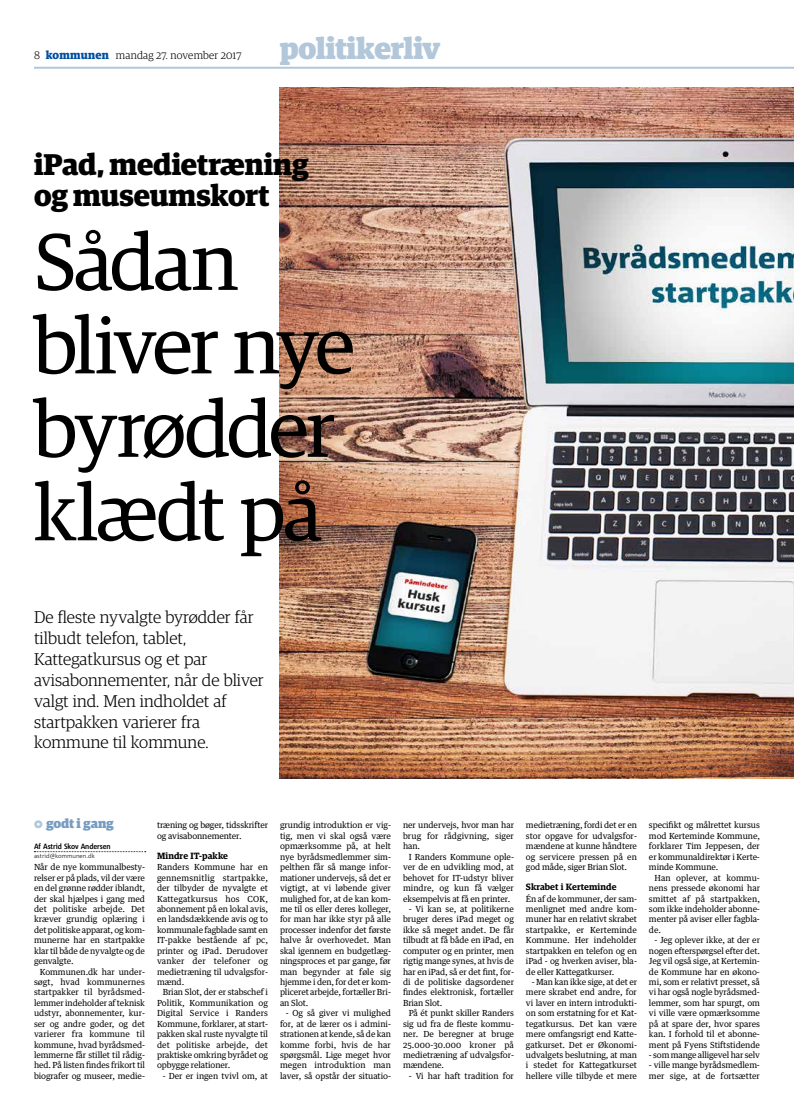
<style>
.page{position:relative;width:794px;height:1120px;background:#fff}
.page>*{position:absolute;margin:0;border:0;box-sizing:border-box;transform-origin:0 0}
.t1{font:80px/83.4px "Guardian Egyp";letter-spacing:-.025em;color:#000}
.t2{font:700 30px/31.3px "Guardian Egyp";letter-spacing:-.01em;color:#000}
.t3{font:900 30px "Guardian Egyp";letter-spacing:-.01em;color:#b2c8da}
.t4{font:300 17px/20.9px "Guardian Egyp";color:#000}
.t5{font:900 13px "Guardian Egyp";letter-spacing:-.01em;color:#779cc1}
.t6{font:300 11px "Guardian Egyp";letter-spacing:.02em;color:#000}
.t7{font:600 9.1px "Guardian Egyp";letter-spacing:.01em;color:#000}
.t8{font:8.4px/10.4px "Guardian Text Egyp 2";letter-spacing:-.01em;color:#000;text-align:justify}
.t9{font:700 7.6px "Corpid C1 s S Cd";letter-spacing:-.01em;color:#000}
.t10{font:300 6px "Corpid C1 s";letter-spacing:.01em;color:#000}
.s1{font-weight:700;font-size:11.5px;color:#004f9f}
</style>
<div class="page">
<hr style="left:34px;top:67px;width:760px;height:2px;background:#b2c8da">
<img style="left:280px;top:88px;width:514px;height:690px">
<svg style="left:34px;top:851px;width:112px;height:1px"></svg>
<h3 class="t6" style="left:34px;top:48px;width:209px">8 <span class="s1">kommunen</span> mandag 27. november 2017</h3>
<h2 class="t3" style="left:280px;top:25px;width:162px">politikerliv</h2>
<h2 class="t2" style="left:34px;top:146px;width:276px">iPad, medietræning og museumskort</h2>
<h1 class="t1" style="left:34px;top:215px;width:322px">Sådan bliver nye byrødder klædt på</h1>
<h3 class="t4" style="left:34px;top:606px;width:231px">De fleste nyvalgte byrødder får tilbudt telefon, tablet,<br>Kattegatkursus og et par avisabonnementer, når de bliver valgt ind. Men indholdet af startpakken varierer fra kommune til kommune.</h3>
<h3 class="t5" style="left:46px;top:813px;width:69px">godt i gang</h3>
<p class="t9" style="left:34px;top:842px;width:78px">Af Astrid Skov Andersen</p>
<p class="t10" style="left:34px;top:852px;width:62px">astrid@kommunen.dk</p>
<p class="t8" style="left:34px;top:861px;width:113px">Når de nye kommunalbesty&shy;relser er på plads, vil der være en del grønne rødder iblandt, der skal hjælpes i gang med det politiske arbejde. Det kræver grundig oplæring i det politiske apparat, og kom&shy;munerne har en startpakke klar til både de nyvalgte og de genvalgte.</p>
<p class="t8" style="left:34px;top:965px;width:113px;text-indent:6px">Kommunen.dk har under&shy;søgt, hvad kommunernes startpakker til byrådsmed&shy;lemmer indeholder af teknisk udstyr, abonnementer, kur&shy;ser og andre goder, og det varierer fra kommune til kommune, hvad byrådsmed&shy;lemmerne får stillet til rådig&shy;hed. På listen findes frikort til biografer og museer, medie-</p>
<p class="t8" style="left:157px;top:819px;width:113px">træning og bøger, tidsskrifter og avisabonnementer.</p>
<p class="t7" style="left:157px;top:849px;width:73px">Mindre IT-pakke</p>
<p class="t8" style="left:157px;top:861px;width:113px">Randers Kommune har en gennemsnitlig startpakke, der tilbyder de nyvalgte et Kattegatkursus hos COK, abonnement på en lokal avis, en landsdækkende avis og to kommunale fagblade samt en IT-pakke bestående af pc, printer og iPad. Derudover vanker der telefoner og medietræning til udvalgsfor&shy;mænd.</p>
<p class="t8" style="left:157px;top:986px;width:113px;text-indent:6px">Brian Slot, der er stabschef i Politik, Kommunikation og Digital Service i Randers Kommune, forklarer, at start&shy;pakken skal ruste nyvalgte til det politiske arbejde, det praktiske omkring byrådet og opbygge relationer.</p>
<p class="t8" style="left:163px;top:1070px;width:107px">- Der er ingen tvivl om, at</p>
<p class="t8" style="left:280px;top:819px;width:113px">grundig introduktion er vig&shy;tig, men vi skal også være opmærksomme på, at helt nye byrådsmedlemmer sim&shy;pelthen får så mange infor&shy;mationer undervejs, så det er vigtigt, at vi løbende giver mulighed for, at de kan kom&shy;me til os eller deres kolleger, for man har ikke styr på alle processer indenfor det første halve år overhovedet. Man skal igennem en budgetlæg&shy;ningsproces et par gange, før man begynder at føle sig hjemme i den, for det er kom&shy;pliceret arbejde, fortæller Bri&shy;an Slot.</p>
<p class="t8" style="left:280px;top:1007px;width:112px;text-indent:6px">- Og så giver vi mulighed for, at de lærer os i admini&shy;strationen at kende, så de kan komme forbi, hvis de har spørgsmål. Lige meget hvor megen introduktion man laver, så opstår der situatio-</p>
<p class="t8" style="left:403px;top:819px;width:112px">ner undervejs, hvor man har brug for rådgivning, siger han.</p>
<p class="t8" style="left:403px;top:851px;width:112px;text-indent:6px">I Randers Kommune ople&shy;ver de en udvikling mod, at behovet for IT-udstyr bliver mindre, og kun få vælger eksempelvis at få en printer.</p>
<p class="t8" style="left:403px;top:903px;width:113px;text-indent:6px">- Vi kan se, at politikerne bruger deres iPad meget og ikke så meget andet. De får tilbudt at få både en iPad, en computer og en printer, men rigtig mange synes, at hvis de har en iPad, så er det fint, for&shy;di de politiske dagsordener findes elektronisk, fortæller Brian Slot.</p>
<p class="t8" style="left:403px;top:1007px;width:112px;text-indent:6px">På ét punkt skiller Randers sig ud fra de fleste kommu&shy;ner. De beregner at bruge 25.000-30.000 kroner på medietræning af udvalgsfor&shy;mændene.</p>
<p class="t8" style="left:409px;top:1070px;width:107px">- Vi har haft tradition for</p>
<p class="t8" style="left:526px;top:819px;width:113px">medietræning, fordi det er en stor opgave for udvalgsfor&shy;mændene at kunne håndtere og servicere pressen på en god måde, siger Brian Slot.</p>
<p class="t7" style="left:526px;top:880px;width:92px">Skrabet i Kerteminde</p>
<p class="t8" style="left:526px;top:892px;width:113px">Én af de kommuner, der sam&shy;menlignet med andre kom&shy;muner har en relativt skrabet startpakke, er Kerteminde Kommune. Her indeholder startpakken en telefon og en iPad - og hverken aviser, bla&shy;de eller Kattegatkurser.</p>
<p class="t8" style="left:526px;top:976px;width:113px;text-indent:6px">- Man kan ikke sige, at det er mere skrabet end andre, for vi laver en intern introdukti&shy;on som erstatning for et Kat&shy;tegatkursus. Det kan være mere omfangsrigt end Katte&shy;gatkurset. Det er Økonomi&shy;udvalgets beslutning, at man i stedet for Kattegatkurset hellere ville tilbyde et mere</p>
<p class="t8" style="left:649px;top:819px;width:112px">specifikt og målrettet kursus mod Kerteminde Kommune, forklarer Tim Jeppesen, der er kommunaldirektør i Kerte&shy;minde Kommune.</p>
<p class="t8" style="left:649px;top:871px;width:112px;text-indent:6px">Han oplever, at kommu&shy;nens pressede økonomi har smittet af på startpakken, som ikke indeholder abonne&shy;menter på aviser eller fagbla&shy;de.</p>
<p class="t8" style="left:649px;top:934px;width:113px;text-indent:6px">- Jeg oplever ikke, at der er nogen efterspørgsel efter det.<br>Jeg vil også sige, at Kertemin&shy;de Kommune har en økono&shy;mi, som er relativt presset, så vi har også nogle byrådsmed&shy;lemmer, som har spurgt, om vi ville være opmærksomme på at spare der, hvor spares kan. I forhold til et abonne&shy;ment på Fyens Stiftstidende</p>
<p class="t8" style="left:649px;top:1049px;width:112px">- som mange alligevel har selv</p>
<p class="t8" style="left:649px;top:1059px;width:112px">- ville mange byrådsmedlem&shy;mer sige, at de fortsætter</p>
</div>
